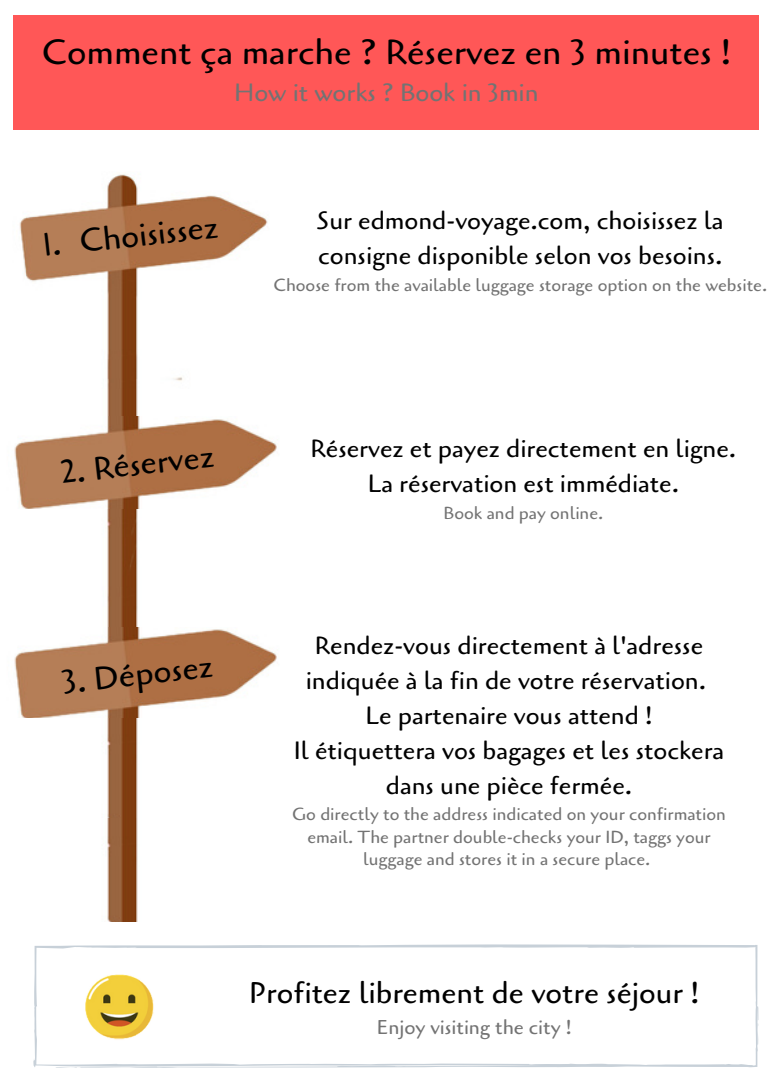
<style>
.page{position:relative;width:773px;height:1077px;background:#fff}
.page>*{position:absolute;margin:0;border:0;box-sizing:border-box;transform-origin:0 0}
.t1{font:35px "Cagliostro";color:#000}
.t2{font:32.5px "Cagliostro";color:#000}
.t3{font:30px "Cagliostro";color:#000}
.t4{font:25px/35px "Cagliostro";color:#000;text-align:center}
.t5{font:25px "Cagliostro";color:#737373}
.t6{font:20px "Cagliostro";color:#737373}
.t7{font:17.5px/22.5px "Cagliostro";color:#737373;text-align:center}
</style>
<div class="page">
<div style="left:13px;top:15px;width:745px;height:114px;background:#ff5757"></div>
<img style="left:19px;top:174px;width:249px;height:644px">
<img style="left:14px;top:416px;width:263px;height:92px">
<img style="left:14px;top:627px;width:263px;height:90px">
<img style="left:107px;top:818px;width:31px;height:103px">
<svg style="left:33px;top:944px;width:725px;height:124px"></svg>
<img style="left:56px;top:948px;width:111px;height:100px">
<svg style="left:44px;top:233px;width:16px;height:23px"></svg>
<h1 class="t1" style="left:42px;top:29px;width:690px">Comment ça marche ? Réservez en 3 minutes !</h1>
<p class="t5" style="left:234px;top:76px;width:306px">How it works ? Book in 3min</p>
<h2 class="t2" style="left:77px;top:220px;width:140px;rotate:-6deg">Choisissez</h2>
<p class="t4" style="left:317px;top:203px;width:408px;text-align:left">Sur edmond-voyage.com, choisissez la consigne disponible selon vos besoins.</p>
<p class="t7" style="left:273px;top:273px;width:495px">Choose from the available luggage storage option on the website.</p>
<h2 class="t2" style="left:59px;top:450px;width:155px;rotate:-6deg">2. Réservez</h2>
<p class="t4" style="left:310px;top:431px;width:427px">Réservez et payez directement en ligne.<br>La réservation est immédiate.</p>
<p class="t7" style="left:443px;top:501px;width:161px">Book and pay online.</p>
<h2 class="t2" style="left:60px;top:660px;width:153px;rotate:-6deg">3. Déposez</h2>
<p class="t4" style="left:294px;top:628px;width:432px">Rendez-vous directement à l'adresse indiquée à la fin de votre réservation.<br>Le partenaire vous attend !<br>Il étiquettera vos bagages et les stockera dans une pièce fermée.</p>
<p class="t7" style="left:292px;top:803px;width:435px">Go directly to the address indicated on your confirmation email. The partner double-checks your ID, taggs your luggage and stores it in a secure place.</p>
<p class="t3" style="left:249px;top:973px;width:451px">Profitez librement de votre séjour !</p>
<p class="t6" style="left:377px;top:1013px;width:196px">Enjoy visiting the city !</p>
</div>
